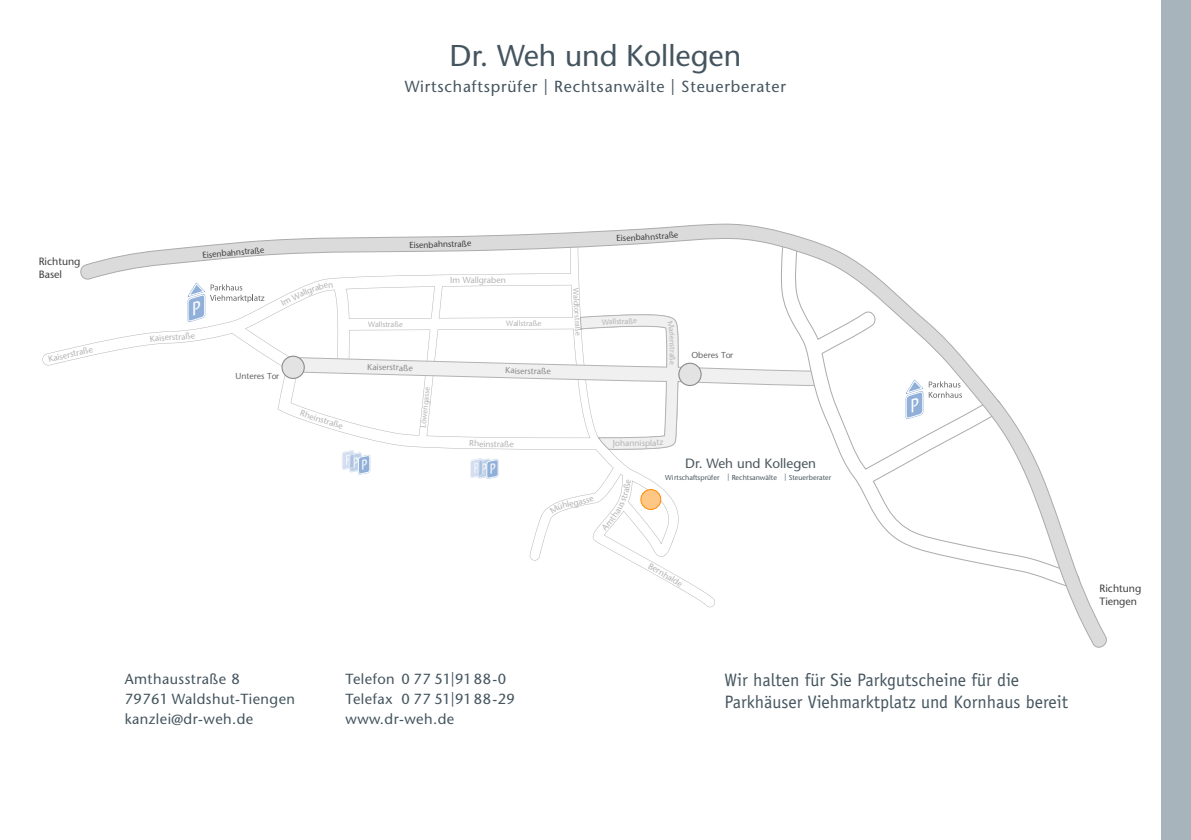
<style>
.page{position:relative;width:1191px;height:840px;background:#fff}
.page>*{position:absolute;margin:0;border:0;box-sizing:border-box;transform-origin:0 0}
.t1{font:30px "Stone Sans";color:#45555f}
.t2{font:18px/21.6px "Officina Sans";color:#45555f}
.t3{font:16px "Stone Sans";letter-spacing:.05em;color:#45555f}
.t4{font:14.6px/20px "Stone Sans";letter-spacing:.03em;color:#45555f}
.t5{font:13.4px "Stone Sans";color:#4a575e}
.t6{font:10.6px/12.6px "Stone Sans";color:#404040}
.t7{font:8.6px "Stone Sans";color:#b3b3b3}
.t8{font:8.6px "Stone Sans";color:#404040}
.t9{font:8.6px "Stone Sans";color:#8c8c8c}
.t10{font:8.6px "Stone Sans";color:#666}
.t11{font:7.6px "Stone Sans";letter-spacing:-.005em;color:#b3b3b3}
.t12{font:7.2px "Stone Sans";color:#4a575e}
</style>
<div class="page">
<div style="left:1161px;top:0;width:30px;height:839px;background:#a8b4bc"></div>
<svg style="left:76px;top:223px;width:1031px;height:425px"></svg>
<div style="left:679px;top:363px;width:22px;height:22px;background:#e3e3e3;border-radius:50%"></div>
<div style="left:678px;top:362px;width:23px;height:24px;border:1px solid #8c8c8c;border-radius:50%"></div>
<svg style="left:905px;top:378px;width:57px;height:41px"></svg>
<svg style="left:342px;top:450px;width:28px;height:24px"></svg>
<svg style="left:470px;top:458px;width:28px;height:21px"></svg>
<svg style="left:187px;top:281px;width:77px;height:41px"></svg>
<svg style="left:641px;top:233px;width:8px;height:7px"></svg>
<svg style="left:669px;top:231px;width:9px;height:7px"></svg>
<svg style="left:573px;top:288px;width:6px;height:10px"></svg>
<svg style="left:575px;top:327px;width:7px;height:8px"></svg>
<svg style="left:300px;top:410px;width:24px;height:13px"></svg>
<svg style="left:338px;top:423px;width:5px;height:6px"></svg>
<svg style="left:470px;top:440px;width:8px;height:6px"></svg>
<svg style="left:629px;top:317px;width:7px;height:6px"></svg>
<svg style="left:667px;top:321px;width:8px;height:28px"></svg>
<svg style="left:88px;top:347px;width:5px;height:6px"></svg>
<svg style="left:150px;top:332px;width:45px;height:9px"></svg>
<svg style="left:281px;top:282px;width:52px;height:23px"></svg>
<svg style="left:550px;top:496px;width:44px;height:17px"></svg>
<svg style="left:601px;top:478px;width:30px;height:52px"></svg>
<svg style="left:648px;top:562px;width:34px;height:25px"></svg>
<h1 class="t1" style="left:449px;top:37px;width:293px">Dr. Weh und Kollegen</h1>
<p class="t3" style="left:405px;top:77px;width:383px">Wirtschaftsprüfer | Rechtsanwälte | Steuerberater</p>
<p class="t6" style="left:39px;top:255px;width:43px">Richtung<br>Basel</p>
<p class="t7" style="left:47px;top:354px;width:43px;rotate:-13deg">Kaiserstraß</p>
<p class="t8" style="left:202px;top:250px;width:16px;rotate:-6deg">Eise</p>
<p class="t8" style="left:216px;top:248px;width:26px;rotate:-5deg">nbahn</p>
<p class="t8" style="left:241px;top:246px;width:25px;rotate:-4deg">straße</p>
<p class="t10" style="left:235px;top:371px;width:45px">Unteres Tor</p>
<p class="t7" style="left:325px;top:415px;width:17px;rotate:17deg">traß</p>
<p class="t8" style="left:409px;top:240px;width:63px;rotate:-2deg">Eisenbahnstraße</p>
<p class="t7" style="left:450px;top:275px;width:57px;rotate:-1deg">Im Wallgraben</p>
<p class="t8" style="left:616px;top:233px;width:26px;rotate:-2deg">Eisenb</p>
<p class="t8" style="left:650px;top:231px;width:20px;rotate:-4deg">nstra</p>
<p class="t11" style="left:581px;top:298px;width:30px;rotate:87deg">ldtorstra</p>
<p class="t11" style="left:368px;top:320px;width:37px">Wallstraße</p>
<p class="t11" style="left:506px;top:319px;width:37px">Wallstraße</p>
<p class="t11" style="left:602px;top:317px;width:16px;rotate:-3deg">Wall</p>
<p class="t11" style="left:616px;top:316px;width:14px;rotate:-2deg">stra</p>
<p class="t9" style="left:367px;top:361px;width:47px;rotate:2deg">Kaiserstraße</p>
<p class="t9" style="left:505px;top:365px;width:47px;rotate:1deg">Kaiserstraße</p>
<p class="t11" style="left:418px;top:426px;width:42px;rotate:-84deg">Löwengasse</p>
<p class="t11" style="left:677px;top:349px;width:17px;rotate:90deg">raße</p>
<p class="t7" style="left:479px;top:438px;width:36px;rotate:1deg">einstraße</p>
<p class="t7" style="left:612px;top:438px;width:52px;rotate:-1deg">Johannisplatz</p>
<p class="t10" style="left:691px;top:350px;width:43px">Oberes Tor</p>
<p class="t5" style="left:685px;top:455px;width:132px">Dr. Weh und Kollegen</p>
<p class="t12" style="left:665px;top:472px;width:168px">Wirtschaftsprüfer | Rechtsanwälte | Steuerberater</p>
<p class="t4" style="left:125px;top:668px;width:172px">Amthausstraße 8<br>79761 Waldshut-Tiengen kanzlei@dr-weh.de</p>
<p class="t4" style="left:345px;top:668px;width:171px">Telefon 0 77 51|91 88-0<br>Telefax 0 77 51|91 88-29 www.dr-weh.de</p>
<p class="t2" style="left:724px;top:668px;width:345px">Wir halten für Sie Parkgutscheine für die<br>Parkhäuser Viehmarktplatz und Kornhaus bereit</p>
<p class="t6" style="left:1099px;top:581px;width:43px">Richtung<br>Tiengen</p>
</div>
